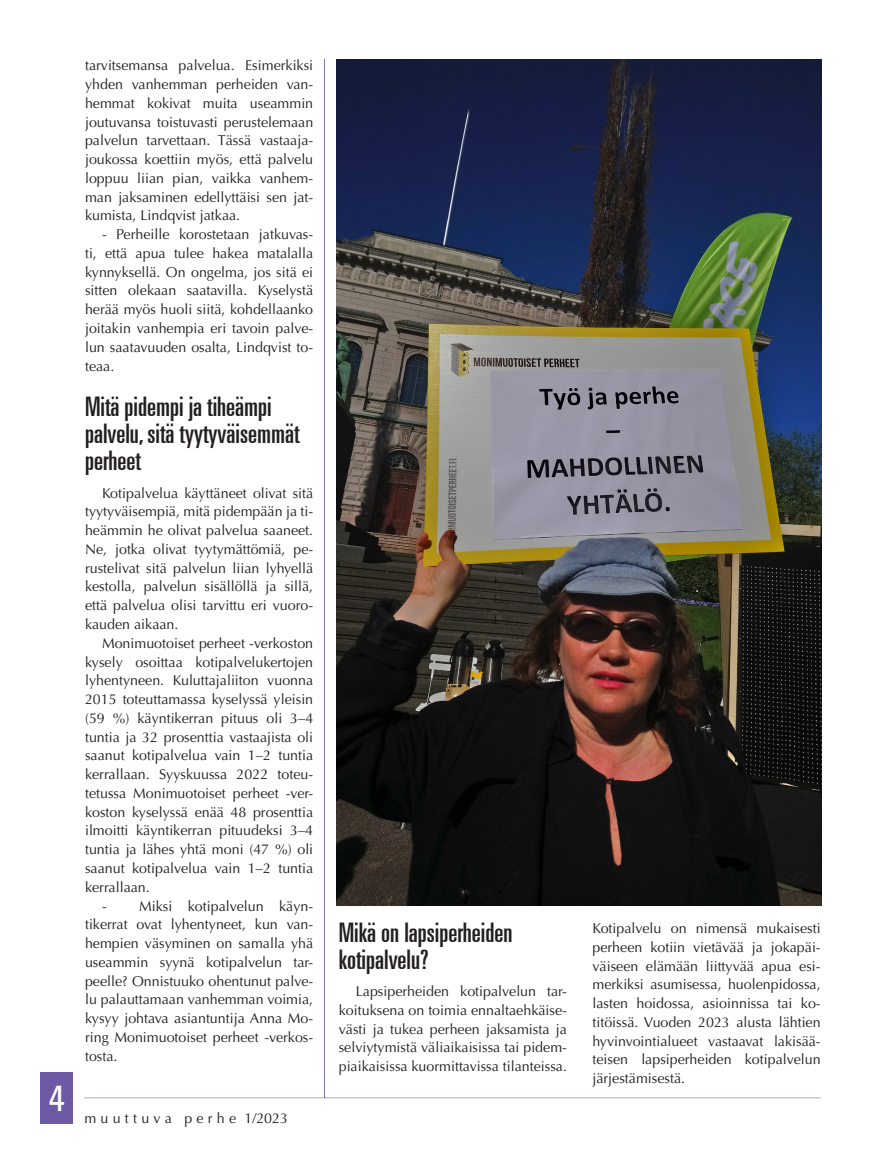
<style>
.page{position:relative;width:893px;height:1149px;background:#fff}
.page>*{position:absolute;margin:0;border:0;box-sizing:border-box;transform-origin:0 0}
.muuttuva{font:condensed 36px "Univers";color:#fff}
.otsikko-h2{font:ultra-condensed 27px/27px "Univers 59";color:#231f20}
.t1{font:14.25px/18.8px "Optima";color:#231f20;text-align:justify}
.t2{font:14.25px "Optima";letter-spacing:.3em;color:#231f20}
</style>
<div class="page">
<div style="left:40px;top:1071px;width:33px;height:52px;background:#6e59a5"></div>
<hr style="left:82px;top:1095px;width:741px;height:3px;background:#231f20;opacity:.08">
<hr style="left:324px;top:56px;width:3px;height:28px;background:#fff;opacity:.63">
<hr style="left:324px;top:70px;width:3px;height:1028px;background:#231f20;opacity:.08">
<img style="left:337px;top:60px;width:484px;height:844px">
<p class="muuttuva" style="left:49px;top:1074px;width:17px">4</p>
<p class="t1" style="left:85px;top:56px;width:230px">tarvitsemansa palvelua. Esimerkiksi yhden vanhemman perheiden van&shy;hemmat kokivat muita useammin joutuvansa toistuvasti perustelemaan palvelun tarvettaan. Tässä vastaaja&shy;joukossa koettiin myös, että palvelu loppuu liian pian, vaikka vanhem&shy;man jaksaminen edellyttäisi sen jat&shy;kumista, Lindqvist jatkaa.</p>
<p class="t1" style="left:85px;top:225px;width:230px;text-indent:17px">- Perheille korostetaan jatkuvas&shy;ti, että apua tulee hakea matalalla kynnyksellä. On ongelma, jos sitä ei sitten olekaan saatavilla. Kyselystä herää myös huoli siitä, kohdellaanko joitakin vanhempia eri tavoin palve&shy;lun saatavuuden osalta, Lindqvist to&shy;teaa.</p>
<p class="otsikko-h2" style="left:85px;top:393px;width:216px">Mitä pidempi ja tiheämpi palvelu, sitä tyytyväisemmät perheet</p>
<p class="t1" style="left:85px;top:483px;width:230px;text-indent:17px">Kotipalvelua käyttäneet olivat sitä tyytyväisempiä, mitä pidempään ja ti&shy;heämmin he olivat palvelua saaneet.<br>Ne, jotka olivat tyytymättömiä, pe&shy;rustelivat sitä palvelun liian lyhyellä kestolla, palvelun sisällöllä ja sillä, että palvelua olisi tarvittu eri vuoro&shy;kauden aikaan.</p>
<p class="t1" style="left:85px;top:633px;width:230px;text-indent:17px">Monimuotoiset perheet -verkoston kysely osoittaa kotipalvelukertojen lyhentyneen. Kuluttajaliiton vuonna 2015 toteuttamassa kyselyssä yleisin (59 %) käyntikerran pituus oli 3–4 tuntia ja 32 prosenttia vastaajista oli saanut kotipalvelua vain 1–2 tuntia kerrallaan. Syyskuussa 2022 toteu&shy;tetussa Monimuotoiset perheet -ver&shy;koston kyselyssä enää 48 prosenttia ilmoitti käyntikerran pituudeksi 3–4 tuntia ja lähes yhtä moni (47 %) oli saanut kotipalvelua vain 1–2 tuntia kerrallaan.</p>
<p class="t1" style="left:85px;top:896px;width:230px;text-indent:17px">- Miksi kotipalvelun käyn&shy;tikerrat ovat lyhentyneet, kun van&shy;hempien väsyminen on samalla yhä useammin syynä kotipalvelun tar&shy;peelle? Onnistuuko ohentunut palve&shy;lu palauttamaan vanhemman voimia, kysyy johtava asiantuntija Anna Mo&shy;ring Monimuotoiset perheet -verkos&shy;tosta.</p>
<p class="t2" style="left:84px;top:1109px;width:205px">muuttuva perhe 1/2023</p>
<p class="otsikko-h2" style="left:339px;top:918px;width:175px">Mikä on lapsiperheiden kotipalvelu?</p>
<p class="t1" style="left:339px;top:981px;width:230px;text-indent:17px">Lapsiperheiden kotipalvelun tar&shy;koituksena on toimia ennaltaehkäise&shy;västi ja tukea perheen jaksamista ja selviytymistä väliaikaisissa tai pidem&shy;piaikaisissa kuormittavissa tilanteissa.</p>
<p class="t1" style="left:592px;top:918px;width:230px">Kotipalvelu on nimensä mukaisesti perheen kotiin vietävää ja jokapäi&shy;väiseen elämään liittyvää apua esi&shy;merkiksi asumisessa, huolenpidossa, lasten hoidossa, asioinnissa tai ko&shy;titöissä. Vuoden 2023 alusta lähtien hyvinvointialueet vastaavat lakisää&shy;teisen lapsiperheiden kotipalvelun järjestämisestä.</p>
</div>
